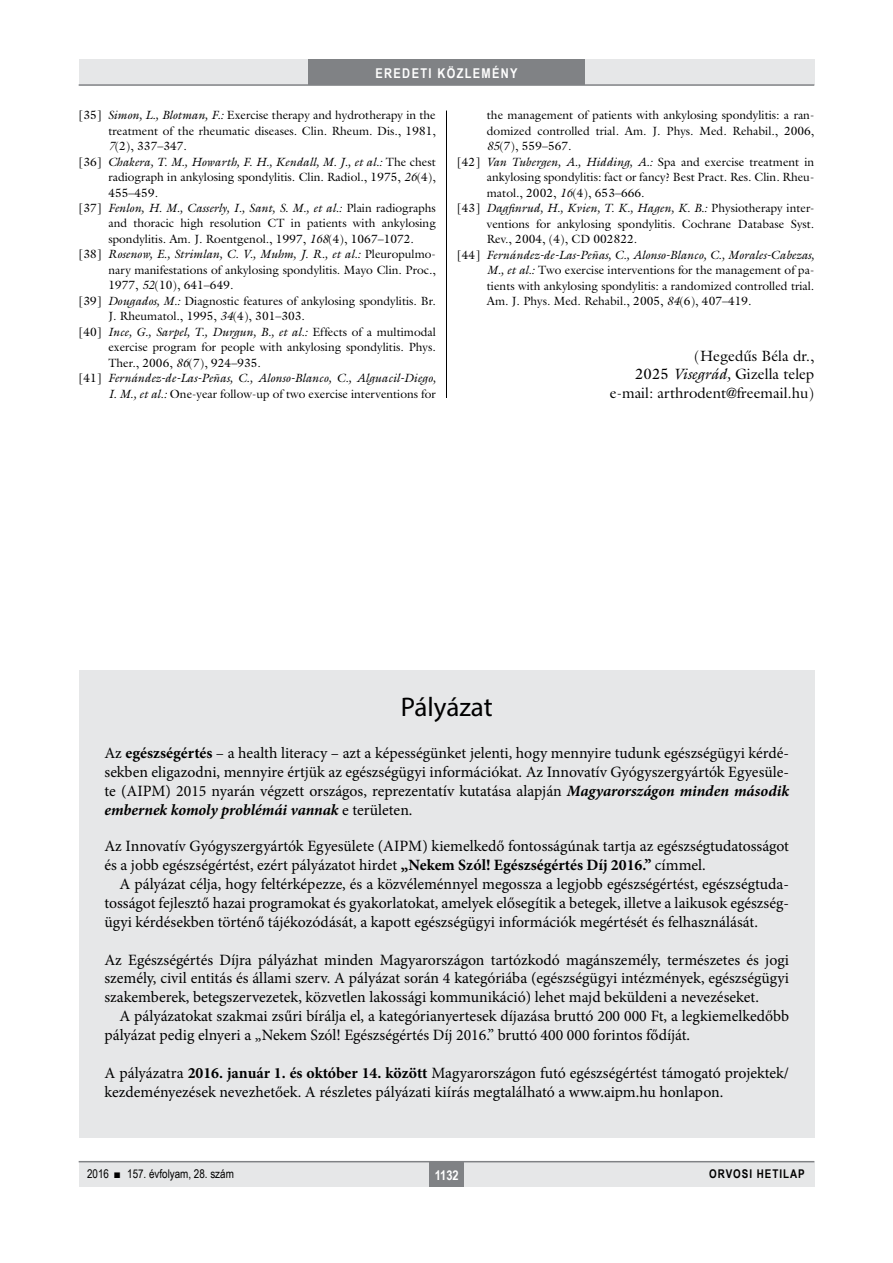
<style>
.page{position:relative;width:893px;height:1263px;background:#fff}
.page>*{position:absolute;margin:0;border:0;box-sizing:border-box;transform-origin:0 0}
.HIRD_cim2{font:27px "Myriad Pro";color:#000}
.HIRD_tompa{font:15.75px/18.9px "Minion Pro";color:#000;text-align:justify}
.HIRD_body{font:15.75px/18.9px "Minion Pro";color:#000;text-align:justify}
.irodalom_szerzo{font:15px "Galliard Reg";color:#000}
.t1{font:700 13.5px "Arial Narrow";letter-spacing:.1em;color:#fff}
.t2{font:12px/15.5px "Galliard Reg";color:#000;text-align:justify}
.t3{font:italic 12px/15.5px "Galliard Reg";color:#000;text-align:right}
.t4{font:12px "Arial Narrow";color:#000}
.t5{font:700 12px "Arial Narrow";letter-spacing:.08em;color:#000}
.s1{font-style:italic}
.s2{font-style:normal}
.s3{font-weight:700}
.s4{font-weight:700;font-style:italic}
</style>
<div class="page">
<div style="left:79px;top:1161px;width:735px;height:25px;background:#e6e7e8"></div>
<hr style="left:79px;top:1161px;width:735px;height:1px;background:#808285">
<div style="left:430px;top:1161px;width:34px;height:25px;background:#808285"></div>
<div style="left:79px;top:60px;width:735px;height:25px;background:#e6e7e8"></div>
<div style="left:308px;top:60px;width:277px;height:25px;background:#808285"></div>
<hr style="left:79px;top:84px;width:735px;height:2px;background:#808285">
<hr style="left:446px;top:111px;width:1px;height:1026px;background:#000">
<div style="left:79px;top:670px;width:736px;height:467px;background:#e6e7e8"></div>
<p class="t1" style="left:375px;top:63px;width:144px">EREDETI KÖZLEMÉNY</p>
<p class="t2" style="left:108px;top:107px;width:329px;text-indent:-30px">[35] <span class="s1">Simon, L., Blotman, F.:</span> Exercise therapy and hydrotherapy in the treatment of the rheumatic diseases. Clin. Rheum. Dis., 1981, <span class="s1">7</span>(2), 337–347.</p>
<p class="t2" style="left:108px;top:154px;width:329px;text-indent:-30px">[36] <span class="s1">Chakera, T. M., Howarth, F. H., Kendall, M. J., et al.:</span> The chest radiograph in ankylosing spondylitis. Clin. Radiol., 1975, <span class="s1">26</span>(4), 455–459.</p>
<p class="t2" style="left:108px;top:200px;width:329px;text-indent:-30px">[37] <span class="s1">Fenlon, H. M., Casserly, I., Sant, S. M., et al.:</span> Plain radiographs and thoracic high resolution CT in patients with ankylosing spondylitis. Am. J. Roentgenol., 1997, <span class="s1">168</span>(4), 1067–1072.</p>
<p class="t2" style="left:108px;top:246px;width:329px;text-indent:-30px">[38] <span class="s1">Rosenow, E., Strimlan, C. V., Muhm, J. R., et al.:</span> Pleuropulmo&shy;nary manifestations of ankylosing spondylitis. Mayo Clin. Proc., 1977, <span class="s1">52</span>(10), 641–649.</p>
<p class="t2" style="left:108px;top:293px;width:329px;text-indent:-30px">[39] <span class="s1">Dougados, M.:</span> Diagnostic features of ankylosing spondylitis. Br.<br>J. Rheumatol., 1995, <span class="s1">34</span>(4), 301–303.</p>
<p class="t2" style="left:108px;top:324px;width:329px;text-indent:-30px">[40] <span class="s1">Ince, G., Sarpel, T., Durgun, B., et al.:</span> Effects of a multimodal exercise program for people with ankylosing spondylitis. Phys.<br>Ther., 2006, <span class="s1">86</span>(7), 924–935.</p>
<p class="t3" style="left:79px;top:370px;width:359px"><span class="s2">[41]</span> Fernández-de-Las-Peñas, C., Alonso-Blanco, C., Alguacil-Diego,<br>I. M., et al.: <span class="s2">One-year follow-up of two exercise interventions for</span></p>
<p class="t2" style="left:487px;top:107px;width:329px;text-align:left">the management of patients with ankylosing spondylitis: a ran&shy;domized controlled trial. Am. J. Phys. Med. Rehabil., 2006,<br><span class="s1">85</span>(7), 559–567.</p>
<p class="t2" style="left:487px;top:154px;width:329px;text-indent:-30px">[42] <span class="s1">Van Tubergen, A., Hidding, A.:</span> Spa and exercise treatment in ankylosing spondylitis: fact or fancy? Best Pract. Res. Clin. Rheu&shy;matol., 2002, <span class="s1">16</span>(4), 653–666.</p>
<p class="t2" style="left:487px;top:200px;width:329px;text-indent:-30px">[43] <span class="s1">Dagfinrud, H., Kvien, T. K., Hagen, K. B.:</span> Physiotherapy inter&shy;ventions for ankylosing spondylitis. Cochrane Database Syst.<br>Rev., 2004, (4), CD 002822.</p>
<p class="t2" style="left:487px;top:247px;width:329px;text-indent:-30px">[44] <span class="s1">Fernández-de-Las-Peñas, C., Alonso-Blanco, C., Morales-Cabezas, M., et al.:</span> Two exercise interventions for the management of pa&shy;tients with ankylosing spondylitis: a randomized controlled trial.<br>Am. J. Phys. Med. Rehabil., 2005, <span class="s1">84</span>(6), 407–419.</p>
<p class="irodalom_szerzo" style="left:694px;top:346px;width:122px">(Hegedűs Béla dr.,</p>
<p class="irodalom_szerzo" style="left:635px;top:365px;width:181px">2025 <span class="s1">Visegrád,</span> Gizella telep</p>
<p class="irodalom_szerzo" style="left:610px;top:383px;width:206px">e-mail: arthrodent@freemail.hu)</p>
<p class="HIRD_cim2" style="left:401px;top:690px;width:94px">Pályázat</p>
<p class="HIRD_tompa" style="left:104px;top:744px;width:686px">Az <span class="s3">egészségértés</span> – a health literacy – azt a képességünket jelenti, hogy mennyire tudunk egészségügyi kérdé&shy;sekben eligazodni, mennyire értjük az egészségügyi információkat. Az Innovatív Gyógyszergyártók Egyesüle&shy;te (AIPM) 2015 nyarán végzett országos, reprezentatív kutatása alapján <span class="s4">Magyarországon minden második embernek komoly problémái vannak</span> e területen.</p>
<p class="HIRD_tompa" style="left:104px;top:837px;width:686px">Az Innovatív Gyógyszergyártók Egyesülete (AIPM) kiemelkedő fontosságúnak tartja az egészségtudatosságot és a jobb egészségértést, ezért pályázatot hirdet <span class="s3">„Nekem Szól! Egészségértés Díj 2016.”</span> címmel.</p>
<p class="HIRD_body" style="left:104px;top:874px;width:686px;text-indent:15px">A pályázat célja, hogy feltérképezze, és a közvéleménnyel megossza a legjobb egészségértést, egészségtuda&shy;tosságot fejlesztő hazai programokat és gyakorlatokat, amelyek elősegítik a betegek, illetve a laikusok egészség&shy;ügyi kérdésekben történő tájékozódását, a kapott egészségügyi információk megértését és felhasználását.</p>
<p class="HIRD_tompa" style="left:104px;top:950px;width:686px">Az Egészségértés Díjra pályázhat minden Magyarországon tartózkodó magánszemély, természetes és jogi személy, civil entitás és állami szerv. A pályázat során 4 kategóriába (egészségügyi intézmények, egészségügyi szakemberek, betegszervezetek, közvetlen lakossági kommunikáció) lehet majd beküldeni a nevezéseket.</p>
<p class="HIRD_body" style="left:104px;top:1007px;width:686px;text-indent:15px">A pályázatokat szakmai zsűri bírálja el, a kategórianyertesek díjazása bruttó 200 000 Ft, a legkiemelkedőbb pályázat pedig elnyeri a „Nekem Szól! Egészségértés Díj 2016.” bruttó 400 000 forintos fődíját.</p>
<p class="HIRD_tompa" style="left:104px;top:1063px;width:686px">A pályázatra <span class="s3">2016. január 1. és október 14. között</span> Magyarországon futó egészségértést támogató projektek/ kezdeményezések nevezhetőek. A részletes pályázati kiírás megtalálható a www.aipm.hu honlapon.</p>
<p class="t4" style="left:87px;top:1165px;width:148px">2016 ■ 157. évfolyam, 28. szám</p>
<p class="t1" style="left:435px;top:1165px;width:26px">1132</p>
<p class="t5" style="left:709px;top:1165px;width:97px">ORVOSI HETILAP</p>
</div>
